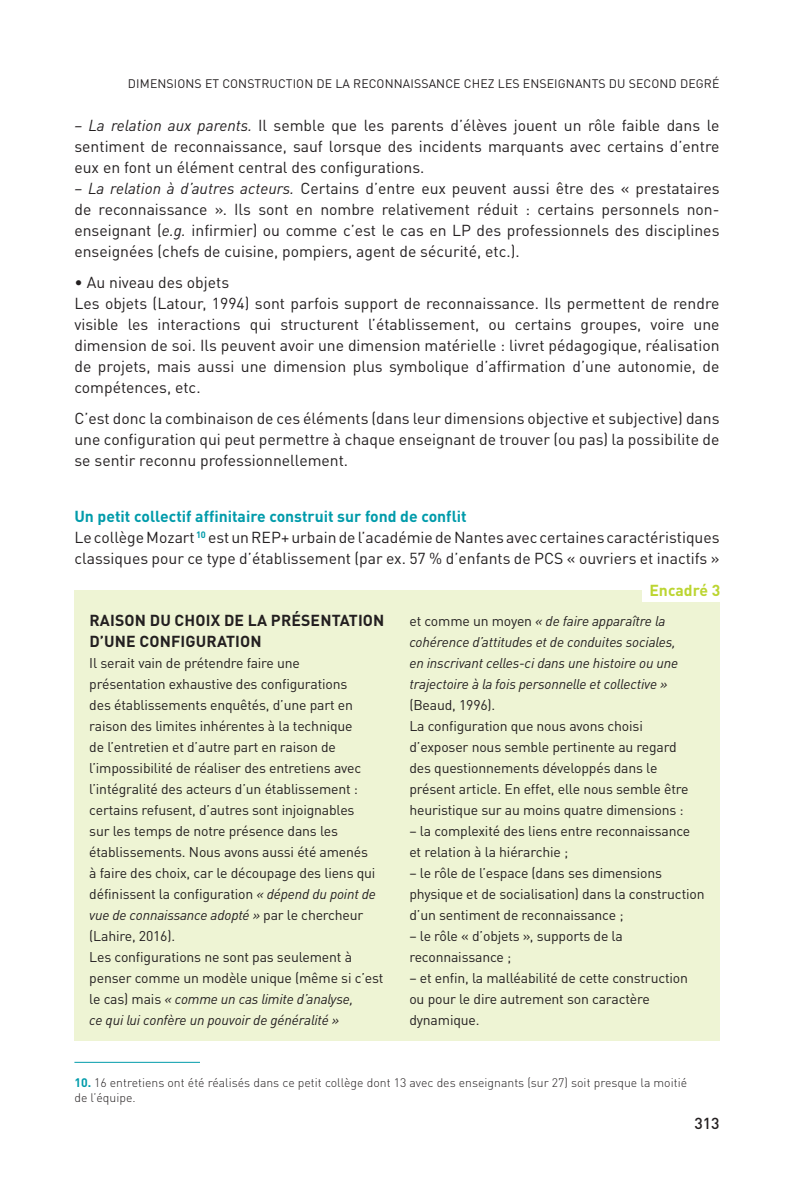
<style>
.page{position:relative;width:794px;height:1191px;background:#fff}
.page>*{position:absolute;margin:0;border:0;box-sizing:border-box;transform-origin:0 0}
.Courant{font:15.75px/21px "DINOT";color:#231f20;text-align:justify}
.Niveau_2{font:700 15.75px "DINOT";color:#009baa}
._05_TexteEncadre{font:700 15.75px/21px "DINOT";letter-spacing:.01em;color:#231f20}
.Filet_fin_d_article{font:700 15.75px "DINOT";color:#bcd531}
.t1{font:500 15.75px "DINOT";color:#231f20}
._05_TexteEncadre-2{font:14px/21px "DINOT";letter-spacing:-.01em;color:#231f20}
._05_TexteEncadre-3{font:italic 14px/21px "DINOT";letter-spacing:-.01em;color:#231f20}
.Texte{font:300 12.25px/14.7px "DINOT";color:#231f20}
.Titre_courant__droit{font:12.25px "DINOT";letter-spacing:.01em;color:#231f20}
.s1{font-style:italic}
.s2{font-style:normal}
.s3{font-weight:700;color:#009baa}
</style>
<div class="page">
<hr style="left:74px;top:1062px;width:126px;height:1px;background:#009baa">
<div style="left:74px;top:590px;width:645px;height:450px;background:#eef4d4"></div>
<div style="left:642px;top:579px;width:85px;height:22px;background:#fff"></div>
<p class="Titre_courant__droit" style="left:128px;top:75px;width:593px">DIMENSIONS ET CONSTRUCTION DE LA RECONNAISSANCE CHEZ LES ENSEIGNANTS DU SECOND DEGRÉ</p>
<p class="Courant" style="left:74px;top:115px;width:646px"><span class="s1">− La relation aux parents.</span> Il semble que les parents d’é lèves jouent un rô le faible dans le sentiment de reconnaissance, sauf lorsque des incidents marquants avec certains d’entre eux en font un élément central des configurations.</p>
<p class="Courant" style="left:74px;top:178px;width:646px"><span class="s1">− La relation à d’autres acteurs.</span> Certains d’entre eux peuvent aussi être des « prestataires de reconnaissance ». Ils sont en nombre relativement réduit : certains personnels non&shy;enseignant (<span class="s1">e.g.</span> infirmier) ou comme c’est le cas en LP des professionnels des disciplines enseignées (chefs de cuisine, pompiers, agent de sécurité, etc.).</p>
<p class="Courant" style="left:74px;top:272px;width:156px">• Au niveau des objets</p>
<p class="Courant" style="left:74px;top:293px;width:646px">Les objets (Latour, 1994) sont parfois support de reconnaissance. Ils permettent de rendre visible les interactions qui structurent l’établissement, ou certains groupes, voire une dimension de soi. Ils peuvent avoir une dimension matérielle : livret pédagogique, réalisation de projets, mais aussi une dimension plus symbolique d’affirmation d’une autonomie, de compétences, etc.</p>
<p class="Courant" style="left:74px;top:407px;width:646px">C’est donc la combinaison de ces éléments (dans leur dimensions objective et subjective) dans une configuration qui peut permettre à chaque enseignant de trouver (ou pas) la possibilite de se sentir reconnu professionnellement.</p>
<p class="Niveau_2" style="left:74px;top:506px;width:394px">Un petit collectif affinitaire construit sur fond de conflit</p>
<p class="Courant" style="left:74px;top:526px;width:646px">Le collège Mozart <sup>10</sup> est un REP+ urbain de l’académie de Nantes avec certaines caractéristiques classiques pour ce type d’établissement (par ex. 57 % d’enfants de PCS « ouvriers et inactifs »</p>
<p class="_05_TexteEncadre" style="left:89px;top:609px;width:296px">RAISON DU CHOIX DE LA PRÉSENTATION<br>D’UNE CONFIGURATION</p>
<p class="_05_TexteEncadre-2" style="left:89px;top:652px;width:288px">Il serait vain de prétendre faire une présentation exhaustive des configurations<br>des établissements enquêtés, d’une part en raison des limites inhérentes à la technique<br>de l’entretien et d’autre part en raison de l’impossibilité de réaliser des entretiens avec l’intégralité des acteurs d’un établissement : certains refusent, d’autres sont injoignables sur les temps de notre présence dans les établissements. Nous avons aussi été amenés à faire des choix, car le découpage des liens qui définissent la configuration <span class="s1">« dépend du point de vue de connaissance adopté »</span> par le chercheur (Lahire, 2016).</p>
<p class="_05_TexteEncadre-2" style="left:89px;top:946px;width:296px">Les configurations ne sont pas seulement à penser comme un modèle unique (même si c’est le cas) mais <span class="s1">« comme un cas limite d’analyse,<br>ce qui lui confère un pouvoir de généralité »</span></p>
<p class="Filet_fin_d_article" style="left:649px;top:580px;width:72px">Encadré 3</p>
<p class="_05_TexteEncadre-3" style="left:409px;top:610px;width:270px"><span class="s2">et comme un moyen</span> « de faire apparaître la cohérence d’attitudes et de conduites sociales, en inscrivant celles-ci dans une histoire ou une trajectoire à la fois personnelle et collective » <span class="s2">(Beaud, 1996).</span></p>
<p class="_05_TexteEncadre-2" style="left:409px;top:715px;width:281px">La configuration que nous avons choisi d’exposer nous semble pertinente au regard des questionnements développés dans le présent article. En effet, elle nous semble être heuristique sur au moins quatre dimensions :</p>
<p class="_05_TexteEncadre-2" style="left:409px;top:820px;width:282px">− la complexité des liens entre reconnaissance et relation à la hiérarchie ;</p>
<p class="_05_TexteEncadre-2" style="left:409px;top:862px;width:297px">− le rôle de l’espace (dans ses dimensions physique et de socialisation) dans la construction d’un sentiment de reconnaissance ;</p>
<p class="_05_TexteEncadre-2" style="left:409px;top:925px;width:215px">− le rôle « d’objets », supports de la reconnaissance ;</p>
<p class="_05_TexteEncadre-2" style="left:409px;top:967px;width:280px">− et enfin, la malléabilité de cette construction ou pour le dire autrement son caractère dynamique.</p>
<p class="Texte" style="left:74px;top:1075px;width:610px"><span class="s3">10.</span> 16 entretiens ont été réalisés dans ce petit collège dont 13 avec des enseignants (sur 27) soit presque la moitié de l’équipe.</p>
<p class="t1" style="left:694px;top:1112px;width:27px">313</p>
</div>
